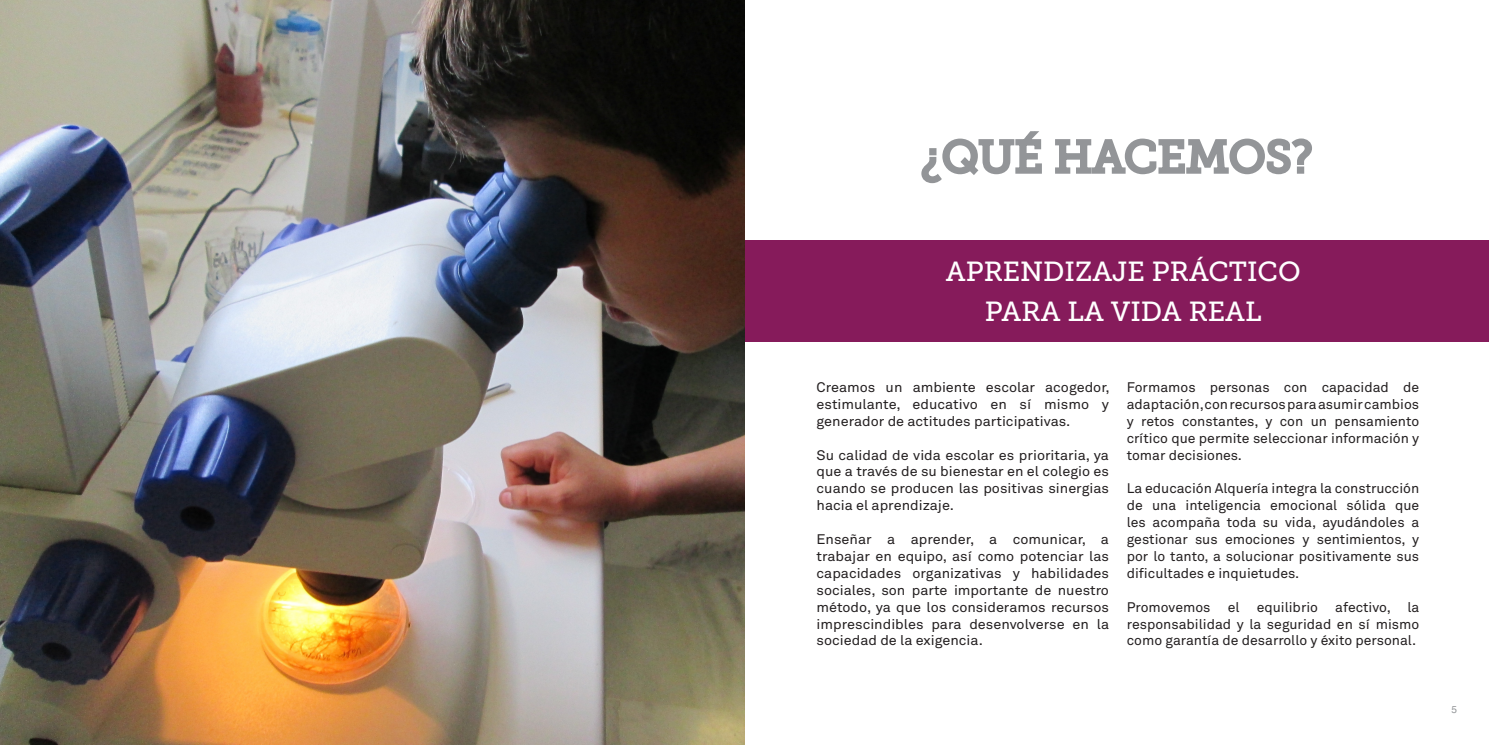
<style>
.page{position:relative;width:1489px;height:745px;background:#fff}
.page>*{position:absolute;margin:0;border:0;box-sizing:border-box;transform-origin:0 0}
.TÍTULOS{font:45px "Museo Slab 500";color:#939598}
.masa_de_texto{font:27.5px "Museo Slab 500";color:#fff}
.masa_de_texto-2{font:13.75px/16.9px "Akkurat Pro";color:#231f20;text-align:justify}
.masa_de_texto-3{font:13.75px/16.9px "Akkurat Pro";color:#231f20;text-align:justify;scale:1.05 1}
.t1{font:10px "Helvetica";color:#939598}
</style>
<div class="page">
<svg style="left:921px;top:131px;width:121px;height:53px"></svg>
<svg style="left:1055px;top:138px;width:257px;height:37px"></svg>
<div style="left:744px;top:240px;width:744px;height:101px;background:#861b5b"></div>
<img style="left:0;top:0;width:744px;height:744px">
<p class="TÍTULOS" style="left:920px;top:132px;width:394px">¿QUÉ HACEMOS?</p>
<p class="masa_de_texto" style="left:945px;top:256px;width:356px">APRENDIZAJE PRÁCTICO</p>
<p class="masa_de_texto" style="left:984px;top:296px;width:278px">PARA LA VIDA REAL</p>
<p class="masa_de_texto-3" style="left:816px;top:379px;width:281px">Creamos un ambiente escolar acogedor, estimulante, educativo en sí mismo y generador de actitudes participativas.</p>
<p class="masa_de_texto-3" style="left:816px;top:446px;width:280px">Su calidad de vida escolar es prioritaria, ya que a través de su bienestar en el colegio es cuando se producen las positivas sinergias hacia el aprendizaje.</p>
<p class="masa_de_texto-3" style="left:816px;top:531px;width:280px">Enseñar a aprender, a comunicar, a trabajar en equipo, así como potenciar las capacidades organizativas y habilidades sociales, son parte importante de nuestro método, ya que los consideramos recursos imprescindibles para desenvolverse en la sociedad de la exigencia.</p>
<p class="masa_de_texto-2" style="left:1126px;top:379px;width:294px">Formamos personas con capacidad de adaptación, con recursos para asumir cambios y retos constantes, y con un pensamiento crítico que permite seleccionar información y tomar decisiones.</p>
<p class="masa_de_texto-2" style="left:1126px;top:480px;width:294px">La educación Alquería integra la construcción de una inteligencia emocional sólida que les acompaña toda su vida, ayudándoles a gestionar sus emociones y sentimientos, y por lo tanto, a solucionar positivamente sus dificultades e inquietudes.</p>
<p class="masa_de_texto-2" style="left:1126px;top:598px;width:294px">Promovemos el equilibrio afectivo, la responsabilidad y la seguridad en sí mismo como garantía de desarrollo y éxito personal.</p>
<p class="t1" style="left:1451px;top:701px;width:7px">5</p>
</div>
